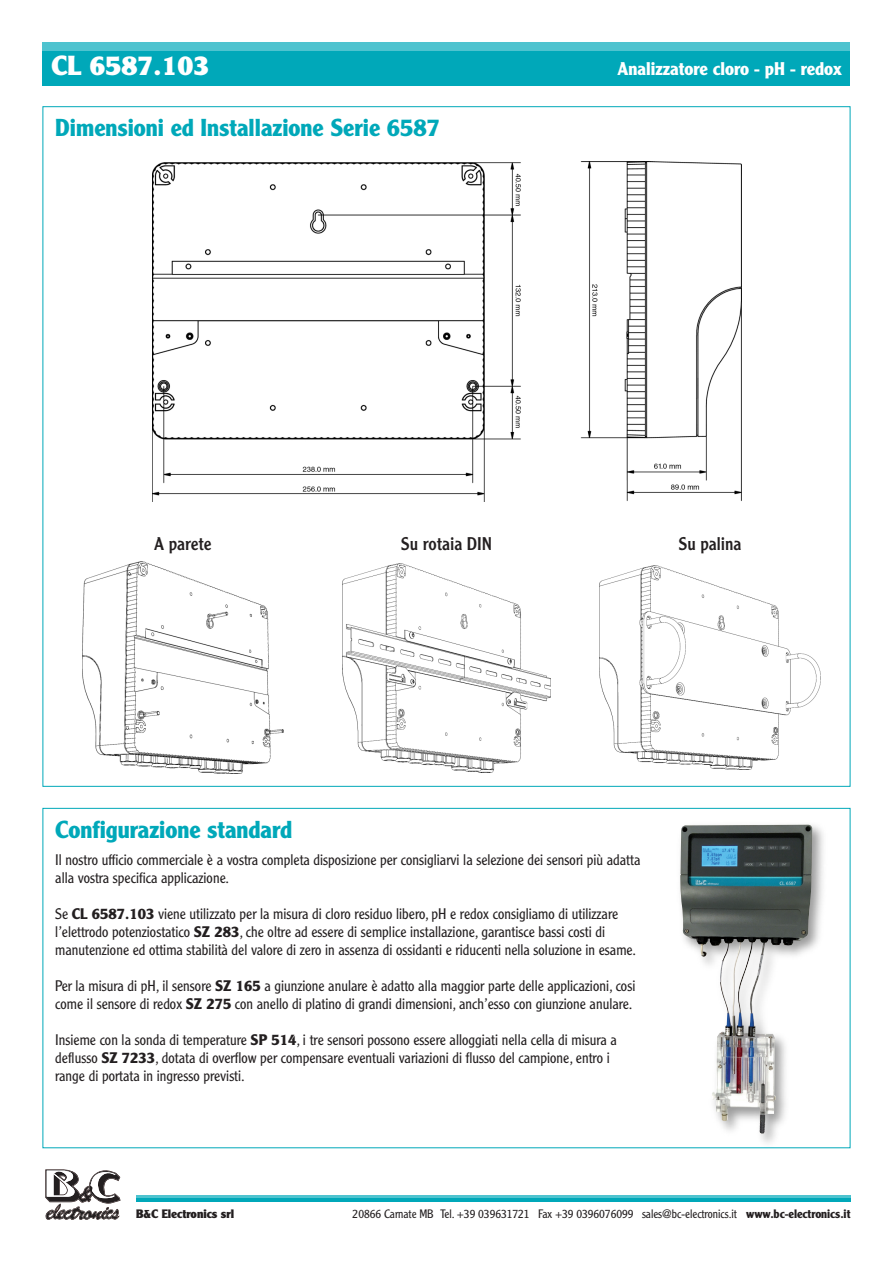
<style>
.page{position:relative;width:893px;height:1263px;background:#fff}
.page>*{position:absolute;margin:0;border:0;box-sizing:border-box;transform-origin:0 0}
.t1{font:900 27px "Clearface Gothic LH";color:#fff}
.t2{font:700 24px "Clearface Gothic LH";color:#00a8b9}
.t3{font:700 18px "Clearface Gothic LH";color:#fff}
.t4{font:18px "Clearface Gothic LH";color:#231f20}
.t5{font:300 15px/18px "Clearface Gothic LH";color:#231f20}
.t6{font:300 12px "Clearface Gothic LH";letter-spacing:-.005em;color:#231f20}
.t7{font:900 12px "Clearface Gothic LH";letter-spacing:-.005em;color:#231f20}
.s1{font-weight:700}
</style>
<div class="page">
<svg style="left:45px;top:1169px;width:76px;height:51px"></svg>
<div style="left:43px;top:43px;width:807px;height:8px;background:#4ec3cf"></div>
<div style="left:43px;top:51px;width:807px;height:34px;background:#00a8b9"></div>
<img style="left:152px;top:162px;width:589px;height:340px">
<img style="left:82px;top:561px;width:202px;height:213px">
<img style="left:342px;top:563px;width:209px;height:209px">
<img style="left:599px;top:565px;width:222px;height:205px">
<svg style="left:136px;top:1197px;width:714px;height:4px;background:#13aebe"></svg>
<hr style="left:136px;top:1195px;width:714px;height:2px;background:#4ec3cf">
<img style="left:650px;top:814px;width:201px;height:335px">
<img style="left:680px;top:824px;width:132px;height:310px">
<h1 class="t1" style="left:51px;top:56px;width:160px">CL 6587.103</h1>
<p class="t3" style="left:618px;top:62px;width:226px">Analizzatore cloro - pH - redox</p>
<h2 class="t2" style="left:55px;top:119px;width:386px">Dimensioni ed Installazione Serie 6587</h2>
<p class="t4" style="left:154px;top:537px;width:59px">A parete</p>
<p class="t4" style="left:401px;top:537px;width:93px">Su rotaia DIN</p>
<p class="t4" style="left:679px;top:537px;width:64px">Su palina</p>
<h2 class="t2" style="left:55px;top:821px;width:238px">Configurazione standard</h2>
<p class="t5" style="left:55px;top:852px;width:587px">Il nostro ufficio commerciale è a vostra completa disposizione per consigliarvi la selezione dei sensori più adatta alla vostra specifica applicazione.</p>
<p class="t5" style="left:55px;top:906px;width:582px">Se <span class="s1">CL 6587.103</span> viene utilizzato per la misura di cloro residuo libero, pH e redox consigliamo di utilizzare l’elettrodo potenziostatico <span class="s1">SZ 283</span>, che oltre ad essere di semplice installazione, garantisce bassi costi di manutenzione ed ottima stabilità del valore di zero in assenza di ossidanti e riducenti nella soluzione in esame.</p>
<p class="t5" style="left:55px;top:978px;width:582px">Per la misura di pH, il sensore <span class="s1">SZ 165</span> a giunzione anulare è adatto alla maggior parte delle applicazioni, cosi come il sensore di redox <span class="s1">SZ 275</span> con anello di platino di grandi dimensioni, anch’esso con giunzione anulare.</p>
<p class="t5" style="left:55px;top:1032px;width:563px">Insieme con la sonda di temperature <span class="s1">SP 514</span>, i tre sensori possono essere alloggiati nella cella di misura a deflusso <span class="s1">SZ 7233</span>, dotata di overflow per compensare eventuali variazioni di flusso del campione, entro i range di portata in ingresso previsti.</p>
<p class="t7" style="left:136px;top:1209px;width:100px">B&amp;C Electronics srl</p>
<p class="t6" style="left:353px;top:1209px;width:499px">20866 Carnate MB Tel. +39 039631721 Fax +39 0396076099 sales@bc-electronics.it <span class="s1">www.bc-electronics.it</span></p>
</div>
